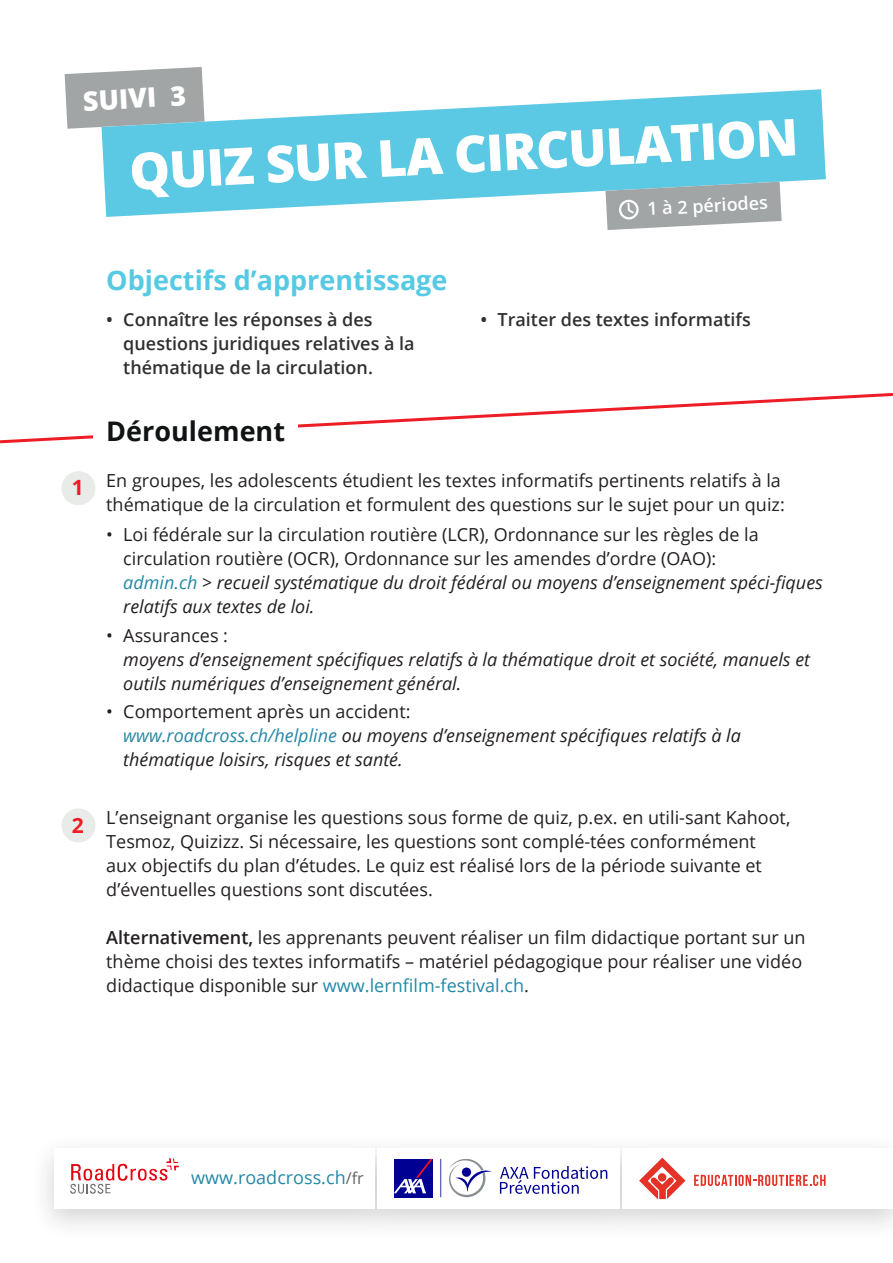
<style>
.page{position:relative;width:893px;height:1263px;background:#fff}
.page>*{position:absolute;margin:0;border:0;box-sizing:border-box;transform-origin:0 0}
.t1{font:800 51px "Open Sans";color:#fff}
.t2{font:700 27px "Open Sans";color:#56c9e3}
.t3{font:700 27px "Open Sans";color:#101414}
.t4{font:800 27px "Open Sans";color:#fff}
.t5{font:700 21px "Open Sans";color:#ee1c25}
.t6{font:18px/24px "Open Sans";color:#231f20}
.t7{font:italic 18px/24px "Open Sans";color:#231f20}
.t8{font:600 18px/24px "Open Sans";color:#312f30}
.t9{font:18px "Open Sans";color:#2488a7}
.t10{font:600 18px "Open Sans";color:#fff}
.s1{font-style:italic;color:#2488a7}
.s2{font-style:italic}
.s3{font-style:normal}
.s4{color:#2488a7}
.s5{font-weight:600}
.s6{font-size:16.35px;color:#606465}
</style>
<div class="page">
<div style="left:30px;top:1133px;width:863px;height:108px;background:#231f20;opacity:.2"></div>
<div style="left:377px;top:1148px;width:243px;height:61px;background:#fff"></div>
<div style="left:54px;top:1148px;width:321px;height:61px;background:#fff"></div>
<div style="left:622px;top:1148px;width:271px;height:61px;background:#fff"></div>
<svg style="left:70px;top:1158px;width:109px;height:36px"></svg>
<svg style="left:394px;top:1193px;width:39px;height:4px"></svg>
<svg style="left:394px;top:1159px;width:39px;height:34px"></svg>
<svg style="left:440px;top:1159px;width:1px;height:38px"></svg>
<svg style="left:449px;top:1159px;width:43px;height:38px"></svg>
<div style="left:462px;top:1167px;width:9px;height:10px;background:#000093;border-radius:50%"></div>
<svg style="left:500px;top:1166px;width:107px;height:28px"></svg>
<svg style="left:639px;top:1157px;width:46px;height:42px"></svg>
<svg style="left:694px;top:1175px;width:132px;height:11px"></svg>
<svg style="left:65px;top:67px;width:138px;height:62px"></svg>
<svg style="left:102px;top:89px;width:724px;height:128px;fill:#5bc9e3"></svg>
<svg style="left:605px;top:182px;width:177px;height:48px"></svg>
<div style="left:61px;top:471px;width:34px;height:34px;background:#e8ebe8;border-radius:50%"></div>
<div style="left:61px;top:808px;width:34px;height:34px;background:#e8ebe8;border-radius:50%"></div>
<svg style="left:0;top:393px;width:893px;height:51px"></svg>
<div style="left:94px;top:408px;width:204px;height:46px;background:#fff"></div>
<p class="t4" style="left:82px;top:81px;width:105px;rotate:-3deg">SUIVI 3</p>
<p class="t1" style="left:127px;top:133px;width:671px;rotate:-3deg">QUIZ SUR LA CIRCULATION</p>
<p class="t10" style="left:647px;top:196px;width:122px;rotate:-3deg">1 à 2 périodes</p>
<p class="t2" style="left:106px;top:262px;width:343px">Objectifs d’apprentissage</p>
<p class="t8" style="left:106px;top:307px;width:268px">• Connaître les réponses à des</p>
<p class="t8" style="left:480px;top:307px;width:272px">• Traiter des textes informatifs</p>
<p class="t8" style="left:123px;top:331px;width:293px">questions juridiques relatives à la thématique de la circulation.</p>
<p class="t5" style="left:72px;top:473px;width:13px">1</p>
<p class="t5" style="left:72px;top:810px;width:13px">2</p>
<p class="t3" style="left:106px;top:413px;width:180px">Déroulement</p>
<p class="t6" style="left:106px;top:468px;width:680px">En groupes, les adolescents étudient les textes informatifs pertinents relatifs à la thématique de la circulation et formulent des questions sur le sujet pour un quiz:</p>
<p class="t6" style="left:123px;top:522px;width:701px;text-indent:-17px">• Loi fédérale sur la circulation routière (LCR), Ordonnance sur les règles de la circulation routière (OCR), Ordonnance sur les amendes d’ordre (OAO):<br><span class="s1">admin.ch</span> <span class="s2">&gt; recueil systématique du droit fédéral ou moyens d’enseignement spéci-fiques relatifs aux textes de loi.</span></p>
<p class="t7" style="left:123px;top:623px;width:688px;text-indent:-17px"><span class="s3">• Assurances :<br></span>moyens d’enseignement spécifiques relatifs à la thématique droit et société, manuels et outils numériques d’enseignement général.</p>
<p class="t7" style="left:123px;top:699px;width:619px;text-indent:-17px"><span class="s3">• Comportement après un accident:<br></span><span class="s4">www.roadcross.ch/helpline</span> ou moyens d’enseignement spécifiques relatifs à la thématique loisirs, risques et santé.</p>
<p class="t6" style="left:106px;top:805px;width:686px">L’enseignant organise les questions sous forme de quiz, p.ex. en utili-sant Kahoot, Tesmoz, Quizizz. Si nécessaire, les questions sont complé-tées conformément aux objectifs du plan d’études. Le quiz est réalisé lors de la période suivante et d’éventuelles questions sont discutées.</p>
<p class="t6" style="left:106px;top:925px;width:701px"><span class="s5">Alternativement,</span> les apprenants peuvent réaliser un film didactique portant sur un thème choisi des textes informatifs – matériel pédagogique pour réaliser une vidéo didactique disponible sur <span class="s4">www.lernfilm-festival.ch</span>.</p>
<p class="t9" style="left:191px;top:1165px;width:174px">www.roadcross.ch<span class="s6">/fr</span></p>
</div>
